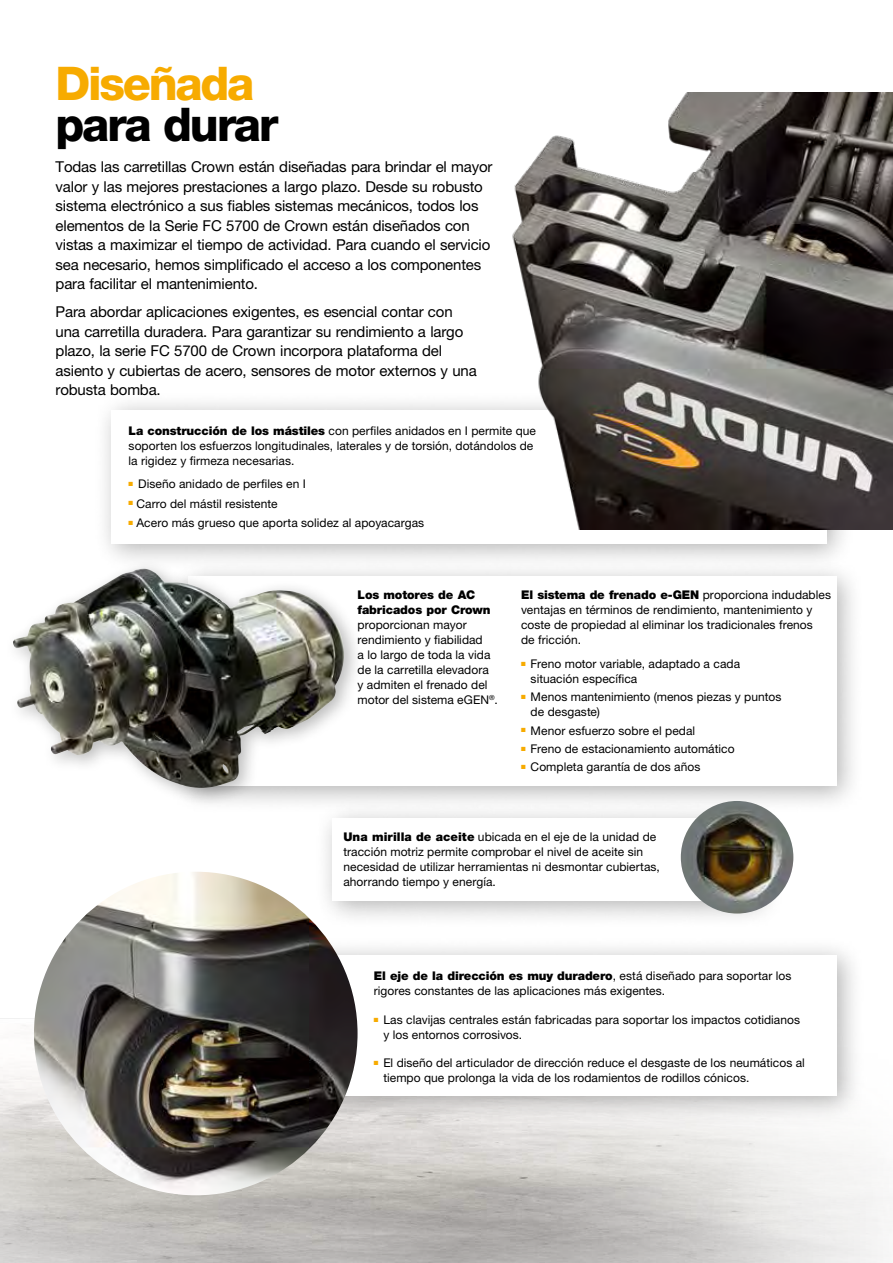
<style>
.page{position:relative;width:893px;height:1263px;background:#fff}
.page>*{position:absolute;margin:0;border:0;box-sizing:border-box;transform-origin:0 0}
.t1{font:800 46.5px "Helvetica Neue LT Std";letter-spacing:-.05em;color:#000}
.t2{font:800 46.5px "Helvetica Neue LT Std";letter-spacing:-.05em;color:#f7ab00}
.t3{font:15px/19.5px "Helvetica Neue LT Std";letter-spacing:-.01em;color:#000}
.t4{font:12px/15px "Helvetica Neue LT Std";letter-spacing:.005em;color:#000}
.t5{font:900 12px/15px "Helvetica Neue LT Std";letter-spacing:-.01em;color:#000}
.s1{font-weight:900}
</style>
<div class="page">
<div style="left:125px;top:936px;width:740px;height:188px;background:#000;opacity:.3"></div>
<div style="left:144px;top:955px;width:693px;height:140px;background:#fff"></div>
<div style="left:169px;top:557px;width:697px;height:258px;background:#000;opacity:.3"></div>
<div style="left:188px;top:576px;width:649px;height:210px;background:#fff"></div>
<div style="left:93px;top:391px;width:762px;height:181px;background:#000;opacity:.3"></div>
<div style="left:112px;top:410px;width:715px;height:134px;background:#fff"></div>
<div style="left:4px;top:559px;width:359px;height:247px;background:#000;opacity:.27"></div>
<img style="left:13px;top:569px;width:129px;height:185px">
<img style="left:490px;top:93px;width:403px;height:436px">
<div style="left:314px;top:799px;width:471px;height:130px;background:#000;opacity:.3"></div>
<div style="left:333px;top:818px;width:423px;height:83px;background:#fff"></div>
<img style="left:681px;top:801px;width:112px;height:112px;border-radius:56px">
<img style="left:34px;top:872px;width:324px;height:323px;border-radius:162px">
<h1 class="t2" style="left:56px;top:56px;width:200px">Diseñada</h1>
<h1 class="t1" style="left:56px;top:97px;width:224px">para durar</h1>
<p class="t3" style="left:56px;top:157px;width:438px">Todas las carretillas Crown están diseñadas para brindar el mayor valor y las mejores prestaciones a largo plazo. Desde su robusto sistema electrónico a sus fiables sistemas mecánicos, todos los elementos de la Serie FC 5700 de Crown están diseñados con vistas a maximizar el tiempo de actividad. Para cuando el servicio sea necesario, hemos simplificado el acceso a los componentes para facilitar el mantenimiento.</p>
<p class="t3" style="left:56px;top:302px;width:423px">Para abordar aplicaciones exigentes, es esencial contar con una carretilla duradera. Para garantizar su rendimiento a largo plazo, la serie FC 5700 de Crown incorpora plataforma del asiento y cubiertas de acero, sensores de motor externos y una robusta bomba.</p>
<p class="t4" style="left:129px;top:423px;width:409px"><span class="s1">La construcción de los mástiles</span> con perfiles anidados en I permite que soporten los esfuerzos longitudinales, laterales y de torsión, dotándolos de la rigidez y firmeza necesarias.</p>
<p class="t4" style="left:129px;top:476px;width:179px"><sup>■</sup> Diseño anidado de perfiles en I</p>
<p class="t4" style="left:129px;top:496px;width:150px"><sup>■</sup> Carro del mástil resistente</p>
<p class="t4" style="left:129px;top:515px;width:297px"><sup>■</sup> Acero más grueso que aporta solidez al apoyacargas</p>
<p class="t5" style="left:358px;top:587px;width:135px">Los motores de AC fabricados por Crown</p>
<p class="t4" style="left:358px;top:617px;width:142px">proporcionan mayor rendimiento y fiabilidad<br>a lo largo de toda la vida de la carretilla elevadora<br>y admiten el frenado del motor del sistema eGEN<sup>®</sup>.</p>
<p class="t4" style="left:521px;top:587px;width:311px"><span class="s1">El sistema de frenado e-GEN</span> proporciona indudables ventajas en términos de rendimiento, mantenimiento y coste de propiedad al eliminar los tradicionales frenos<br>de fricción.</p>
<p class="t4" style="left:531px;top:656px;width:211px;text-indent:-10px"><sup>■</sup> Freno motor variable, adaptado a cada situación específica</p>
<p class="t4" style="left:531px;top:689px;width:252px;text-indent:-10px"><sup>■</sup> Menos mantenimiento (menos piezas y puntos de desgaste)</p>
<p class="t4" style="left:521px;top:723px;width:176px"><sup>■</sup> Menor esfuerzo sobre el pedal</p>
<p class="t4" style="left:521px;top:741px;width:215px"><sup>■</sup> Freno de estacionamiento automático</p>
<p class="t4" style="left:521px;top:759px;width:181px"><sup>■</sup> Completa garantía de dos años</p>
<p class="t4" style="left:343px;top:829px;width:318px"><span class="s1">Una mirilla de aceite</span> ubicada en el eje de la unidad de tracción motriz permite comprobar el nivel de aceite sin necesidad de utilizar herramientas ni desmontar cubiertas, ahorrando tiempo y energía.</p>
<p class="t4" style="left:374px;top:968px;width:419px"><span class="s1">El eje de la dirección es muy duradero</span>, está diseñado para soportar los rigores constantes de las aplicaciones más exigentes.</p>
<p class="t4" style="left:383px;top:1012px;width:418px;text-indent:-10px"><sup>■</sup> Las clavijas centrales están fabricadas para soportar los impactos cotidianos y los entornos corrosivos.</p>
<p class="t4" style="left:383px;top:1055px;width:423px;text-indent:-10px"><sup>■</sup> El diseño del articulador de dirección reduce el desgaste de los neumáticos al tiempo que prolonga la vida de los rodamientos de rodillos cónicos.</p>
</div>
